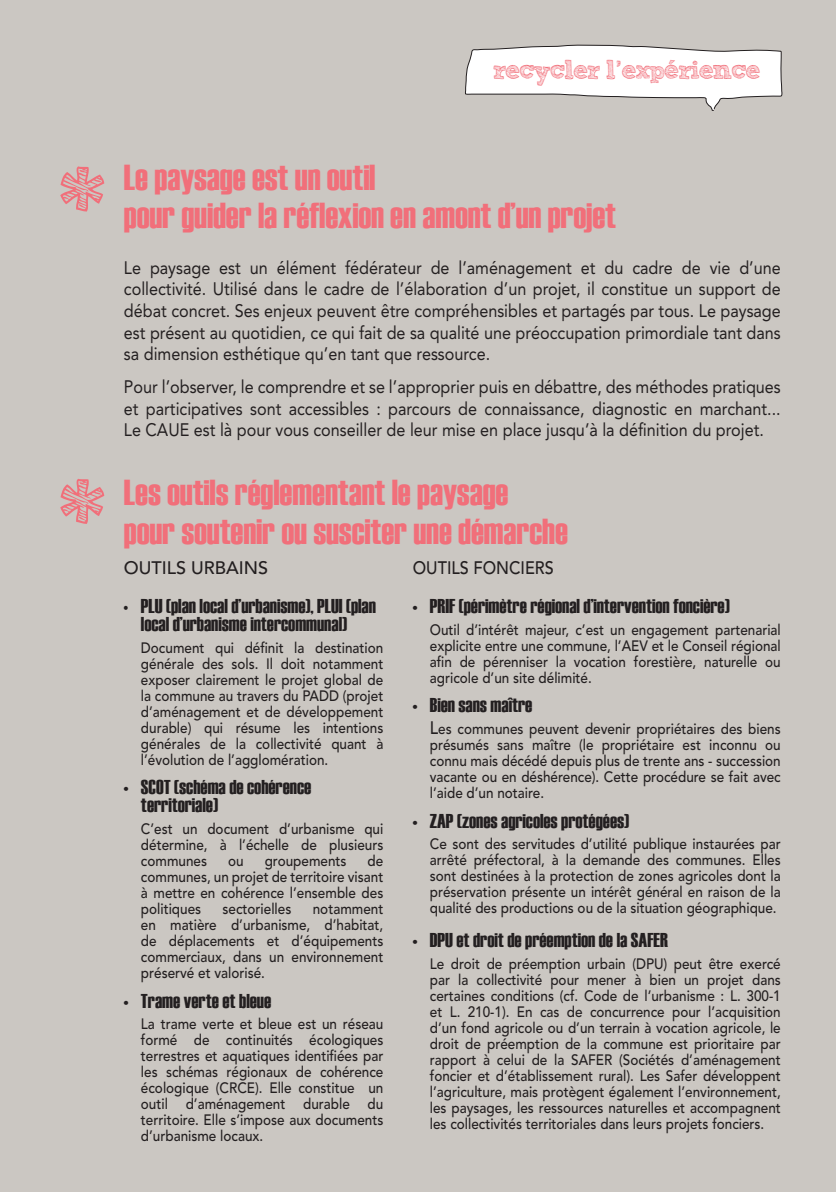
<style>
.page{position:relative;width:836px;height:1192px;background:#cbc7c2}
.page>*{position:absolute;margin:0;border:0;box-sizing:border-box;transform-origin:0 0}
.t1{font:94px "Caue";color:#f16f7a}
.t2{font:36px/38.4px "Haettenschweiler";color:#f16f7a}
.t3{font:26px "Caue";color:#f16f7a}
.t4{font:20px/18px "Haettenschweiler";color:#231f20}
.t5{font:20px/18px "Haettenschweiler";color:#231f20;text-align:center;scale:.9 1}
.t6{font:18px/21.6px "Avenir";color:#231f20;text-align:justify;scale:.9 1}
.t7{font:500 18px "Avenir";color:#231f20;scale:.9 1}
.t8{font:500 18px "Avenir";color:#231f20}
.t9{font:500 15px/16px "Avenir";color:#231f20;text-align:justify;scale:.9 1}
.s1{font-size:18px}
</style>
<div class="page">
<svg style="left:465px;top:44px;width:318px;height:67px"></svg>
<h3 class="t3" style="left:493px;top:59px;width:268px">recycler l’expérience</h3>
<h1 class="t1" style="left:58px;top:163px;width:50px">*</h1>
<h1 class="t1" style="left:58px;top:476px;width:50px">*</h1>
<h2 class="t2" style="left:124px;top:157px;width:494px">Le paysage est un outil<br>pour guider la réflexion en amont d’un projet</h2>
<p class="t6" style="left:124px;top:257px;width:731px">Le paysage est un élément fédérateur de l’aménagement et du cadre de vie d’une collectivité. Utilisé dans le cadre de l’élaboration d’un projet, il constitue un support de débat concret. Ses enjeux peuvent être compréhensibles et partagés par tous. Le paysage est présent au quotidien, ce qui fait de sa qualité une préoccupation primordiale tant dans sa dimension esthétique qu’en tant que ressource.</p>
<p class="t6" style="left:124px;top:376px;width:731px">Pour l’observer, le comprendre et se l’approprier puis en débattre, des méthodes pratiques et participatives sont accessibles : parcours de connaissance, diagnostic en marchant...<br>Le CAUE est là pour vous conseiller de leur mise en place jusqu’à la définition du projet.</p>
<h2 class="t2" style="left:124px;top:472px;width:446px">Les outils réglementant le paysage pour soutenir ou susciter une démarche</h2>
<p class="t8" style="left:124px;top:557px;width:146px">OUTILS URBAINS</p>
<h3 class="t5" style="left:124px;top:597px;width:281px">• PLU (plan local d’urbanisme), PLUI (plan local d’urbanisme intercommunal)</h3>
<p class="t9" style="left:141px;top:640px;width:271px">Document qui définit la destination générale des sols. Il doit notamment exposer clairement le projet global de la commune au travers du PADD (projet d’aménagement et de développement durable) qui résume les intentions générales de la collectivité quant à l’évolution de l’agglomération.</p>
<h3 class="t4" style="left:141px;top:778px;width:172px;text-indent:-17px">• SCOT (schéma de cohérence territoriale)</h3>
<p class="t9" style="left:141px;top:821px;width:271px">C’est un document d’urbanisme qui détermine, à l’échelle de plusieurs communes</p>
<p class="t9" style="left:141px;top:853px;width:271px;text-indent:227px">de communes, un projet de territoire visant à mettre en cohérence l’ensemble des politiques</p>
<p class="t9" style="left:228px;top:853px;width:19px">ou</p>
<p class="t9" style="left:265px;top:853px;width:92px">groupements</p>
<p class="t9" style="left:223px;top:901px;width:78px">sectorielles</p>
<p class="t9" style="left:141px;top:901px;width:271px;text-indent:172px">notamment en matière d’urbanisme, d’habitat, de déplacements et d’équipements commerciaux, dans un environnement préservé et valorisé.</p>
<h3 class="t4" style="left:124px;top:991px;width:149px">• Trame verte et bleue</h3>
<p class="t9" style="left:141px;top:1016px;width:271px">La trame verte et bleue est un réseau formé de continuités écologiques terrestres et aquatiques identifiées par les schémas régionaux de cohérence écologique (CRCE). Elle constitue un outil d’aménagement durable du territoire. Elle s’impose aux documents d’urbanisme locaux.</p>
<p class="t7" style="left:413px;top:557px;width:158px">OUTILS FONCIERS</p>
<h3 class="t4" style="left:413px;top:597px;width:318px">• PRIF (périmètre régional d’intervention foncière)</h3>
<p class="t9" style="left:430px;top:622px;width:391px">Outil d’intérêt majeur, c’est un engagement partenarial explicite entre une commune, l’AEV et le Conseil régional afin de pérenniser la vocation forestière, naturelle ou agricole d’un site délimité.</p>
<h3 class="t4" style="left:413px;top:696px;width:121px">• Bien sans maître</h3>
<p class="t9" style="left:430px;top:721px;width:391px"><span class="s1">L</span>es communes peuvent devenir propriétaires des biens présumés sans maître (le propriétaire est inconnu ou connu mais décédé depuis plus de trente ans - succession vacante ou en déshérence). Cette procédure se fait avec l’aide d’un notaire.</p>
<h3 class="t4" style="left:413px;top:811px;width:218px">• ZAP (zones agricoles protégées)</h3>
<p class="t9" style="left:430px;top:836px;width:391px">Ce sont des servitudes d’utilité publique instaurées par arrêté préfectoral, à la demande des communes. Elles sont destinées à la protection de zones agricoles dont la préservation présente un intérêt général en raison de la qualité des productions ou de la situation géographique.</p>
<h3 class="t4" style="left:413px;top:930px;width:257px">• DPU et droit de préemption de la SAFER</h3>
<p class="t9" style="left:430px;top:956px;width:391px">Le droit de préemption urbain (DPU) peut être exercé par la collectivité pour mener à bien un projet dans certaines conditions (cf. Code de l’urbanisme : L. 300-1 et L. 210-1). En cas de concurrence pour l’acquisition d’un fond agricole ou d’un terrain à vocation agricole, le droit de préemption de la commune est prioritaire par rapport à celui de la SAFER (Sociétés d’aménagement foncier et d’établissement rural). Les Safer développent l’agriculture, mais protègent également l’environnement, les paysages, les ressources naturelles et accompagnent les collectivités territoriales dans leurs projets fonciers.</p>
</div>
